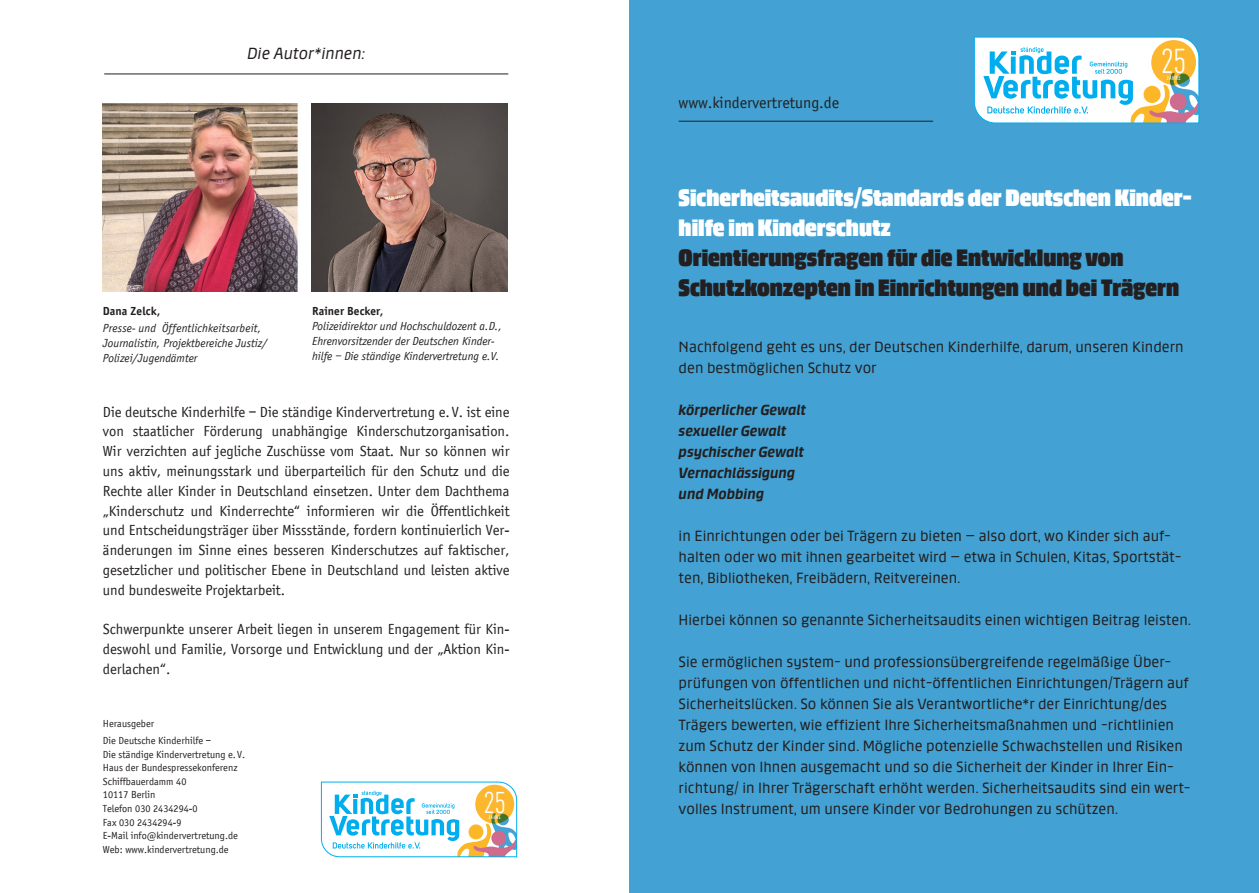
<style>
.page{position:relative;width:1259px;height:893px;background:#fff}
.page>*{position:absolute;margin:0;border:0;box-sizing:border-box;transform-origin:0 0}
.t1{font:300 condensed 35.7px "DIN Next LT Pro";color:#fff}
.t2{font:300 condensed 31.05px "DIN Next LT Pro";color:#fff}
.t3{font:900 24px/30px "Hertha";color:#231f20}
.t4{font:900 24px/30px "Hertha";color:#fff}
.t5{font:16.35px "Officina Sans";color:#231f20}
.t6{font:italic 16.35px "Hertha";color:#231f20}
.t7{font:15px/21px "Hertha";color:#231f20}
.t8{font:15px/19.8px "Officina Sans";color:#231f20;text-align:justify}
.t9{font:italic 700 15px "Hertha";color:#231f20}
.t10{font:italic 12px/15px "Officina Sans";color:#231f20}
.t11{font:700 12px "Officina Sans";letter-spacing:.01em;color:#231f20}
.t12{font:10.5px "Officina Sans";color:#231f20}
.t13{font:condensed 6.15px "DIN Next LT Pro";letter-spacing:.08em;color:#fff}
.t14{font:condensed 5.4px "DIN Next LT Pro";letter-spacing:.08em;color:#fff}
</style>
<div class="page">
<div style="left:629px;top:0;width:630px;height:893px;background:#43a2d3"></div>
<hr style="left:678px;top:121px;width:255px;height:1px;background:#231f20">
<img style="left:103px;top:103px;width:195px;height:188px">
<img style="left:311px;top:103px;width:196px;height:188px">
<hr style="left:104px;top:74px;width:404px;height:1px;background:#231f20">
<svg style="left:321px;top:781px;width:196px;height:76px"></svg>
<div style="left:475px;top:785px;width:39px;height:39px;background:#fcb72e;border-radius:50%"></div>
<svg style="left:973px;top:36px;width:226px;height:88px;background:#c0e2ed"></svg>
<div style="left:1151px;top:40px;width:45px;height:45px;background:#fcb72e;border-radius:50%"></div>
<p class="t6" style="left:247px;top:45px;width:120px">Die Autor*innen:</p>
<p class="t11" style="left:103px;top:304px;width:59px">Dana Zelck,</p>
<p class="t10" style="left:103px;top:321px;width:166px">Presse- und Öffentlichkeitsarbeit,<br>Journalistin, Projektbereiche Justiz/<br>Polizei/Jugendämter</p>
<p class="t11" style="left:312px;top:304px;width:73px">Rainer Becker,</p>
<p class="t10" style="left:312px;top:319px;width:191px">Polizeidirektor und Hochschuldozent a.D.,</p>
<p class="t10" style="left:312px;top:334px;width:189px">Ehrenvorsitzender der Deutschen Kinder&shy;hilfe – Die ständige Kindervertretung e.V.</p>
<p class="t8" style="left:103px;top:402px;width:408px">Die deutsche Kinderhilfe – Die ständige Kindervertretung e. V. ist eine von staatlicher Förderung unabhängige Kinderschutzorganisation.<br>Wir verzichten auf jegliche Zuschüsse vom Staat. Nur so können wir uns aktiv, meinungsstark und überparteilich für den Schutz und die Rechte aller Kinder in Deutschland einsetzen. Unter dem Dachthema „Kinderschutz und Kinderrechte“ informieren wir die Öffentlichkeit und Entscheidungsträger über Missstände, fordern kontinuierlich Ver&shy;änderungen im Sinne eines besseren Kinderschutzes auf faktischer, gesetzlicher und politischer Ebene in Deutschland und leisten aktive und bundesweite Projektarbeit.</p>
<p class="t8" style="left:103px;top:620px;width:408px">Schwerpunkte unserer Arbeit liegen in unserem Engagement für Kin&shy;deswohl und Familie, Vorsorge und Entwicklung und der „Aktion Kin&shy;derlachen“.</p>
<p class="t12" style="left:103px;top:717px;width:53px">Herausgeber</p>
<p class="t12" style="left:103px;top:735px;width:110px">Die Deutsche Kinderhilfe –</p>
<p class="t12" style="left:103px;top:749px;width:144px">Die ständige Kindervertretung e.V.</p>
<p class="t12" style="left:103px;top:762px;width:136px">Haus der Bundespressekonferenz</p>
<p class="t12" style="left:103px;top:776px;width:85px">Schiffbauerdamm 40</p>
<p class="t12" style="left:103px;top:789px;width:54px">10117 Berlin</p>
<p class="t12" style="left:103px;top:803px;width:96px">Telefon 030 2434294-0</p>
<p class="t12" style="left:103px;top:816px;width:80px">Fax 030 2434294-9</p>
<p class="t12" style="left:103px;top:830px;width:136px">E-Mail info@kindervertretung.de</p>
<p class="t12" style="left:103px;top:843px;width:127px">Web: www.kindervertretung.de</p>
<p class="t2" style="left:483px;top:785px;width:24px">25</p>
<p class="t14" style="left:488px;top:814px;width:14px">JAHRE</p>
<p class="t5" style="left:678px;top:93px;width:162px">www.kindervertretung.de</p>
<p class="t1" style="left:1160px;top:40px;width:27px">25</p>
<p class="t13" style="left:1166px;top:74px;width:16px">JAHRE</p>
<p class="t4" style="left:678px;top:184px;width:514px">Sicherheitsaudits/Standards der Deutschen Kinder&shy;hilfe im Kinderschutz</p>
<p class="t3" style="left:678px;top:244px;width:502px">Orientierungsfragen für die Entwicklung von<br>Schutzkonzepten in Einrichtungen und bei Trägern</p>
<p class="t7" style="left:678px;top:336px;width:506px">Nachfolgend geht es uns, der Deutschen Kinderhilfe, darum, unseren Kindern den bestmöglichen Schutz vor</p>
<p class="t9" style="left:678px;top:402px;width:129px">körperlicher Gewalt</p>
<p class="t9" style="left:678px;top:423px;width:109px">sexueller Gewalt</p>
<p class="t9" style="left:678px;top:444px;width:127px">psychischer Gewalt</p>
<p class="t9" style="left:678px;top:465px;width:118px">Vernachlässigung</p>
<p class="t9" style="left:678px;top:486px;width:87px">und Mobbing</p>
<p class="t7" style="left:678px;top:525px;width:504px">in Einrichtungen oder bei Trägern zu bieten – also dort, wo Kinder sich auf&shy;halten oder wo mit ihnen gearbeitet wird – etwa in Schulen, Kitas, Sportstät&shy;ten, Bibliotheken, Freibädern, Reitvereinen.</p>
<p class="t7" style="left:678px;top:609px;width:514px">Hierbei können so genannte Sicherheitsaudits einen wichtigen Beitrag leisten.</p>
<p class="t7" style="left:678px;top:651px;width:513px">Sie ermöglichen system- und professionsübergreifende regelmäßige Über&shy;prüfungen von öffentlichen und nicht-öffentlichen Einrichtungen/Trägern auf Sicherheitslücken. So können Sie als Verantwortliche*r der Einrichtung/des Trägers bewerten, wie effizient Ihre Sicherheitsmaßnahmen und -richtlinien zum Schutz der Kinder sind. Mögliche potenzielle Schwachstellen und Risiken können von Ihnen ausgemacht und so die Sicherheit der Kinder in Ihrer Ein&shy;richtung/ in Ihrer Trägerschaft erhöht werden. Sicherheitsaudits sind ein wert&shy;volles Instrument, um unsere Kinder vor Bedrohungen zu schützen.</p>
</div>
